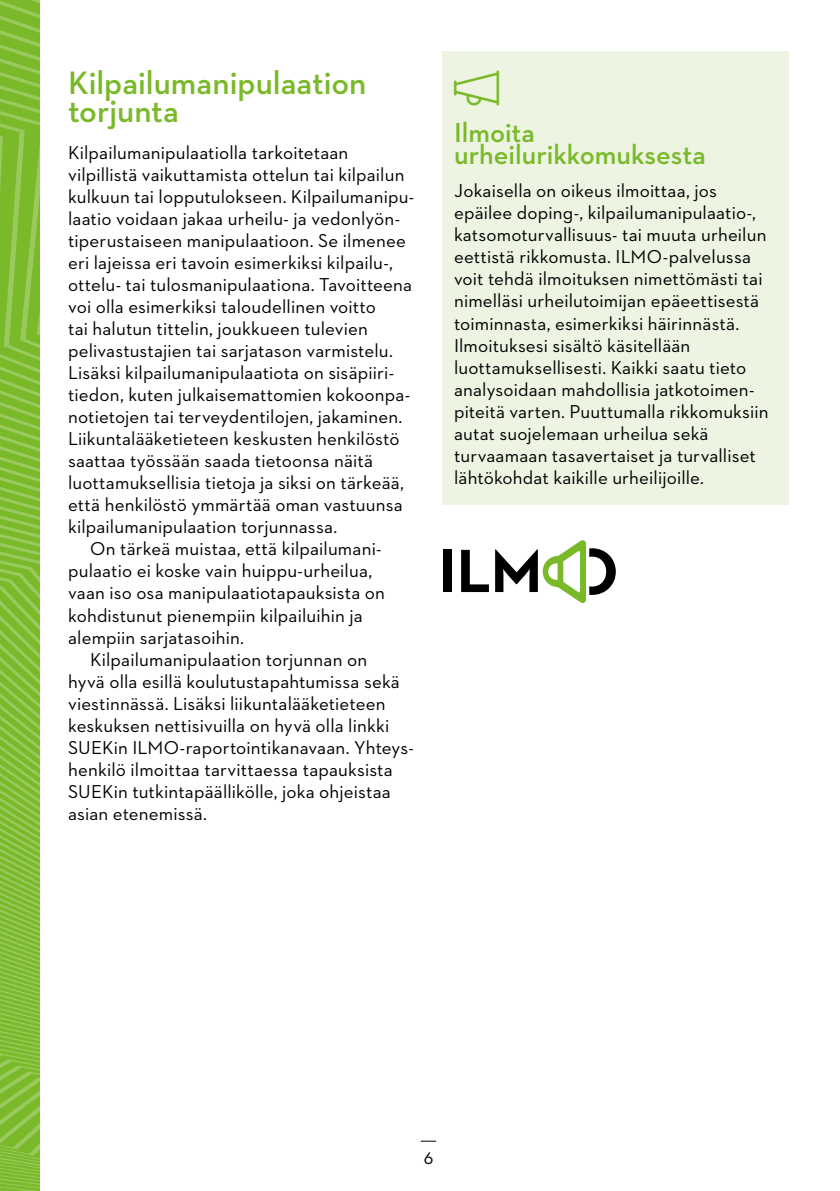
<style>
.page{position:relative;width:840px;height:1191px;background:#fff}
.page>*{position:absolute;margin:0;border:0;box-sizing:border-box;transform-origin:0 0}
.H1_uusi_next_page{font:600 33px/28px "Neutraface 2 Text";color:#7ab929}
.H2_nosto{font:600 28px/22px "Neutraface 2 Text";color:#7ab929}
.Paragraph__first__half_empty_space{font:19px/22px "Neutraface 2 Text";letter-spacing:.005em;color:#000}
.p__boxed_copy{font:19px/22px "Neutraface 2 Text";letter-spacing:.01em;color:#000}
.Paragraph_second{font:19px/22px "Neutraface 2 Text";letter-spacing:.01em;color:#000}
</style>
<div class="page">
<svg style="left:420px;top:1140px;width:16px;height:1px"></svg>
<div style="left:442px;top:51px;width:346px;height:63px;background:#edf4e2"></div>
<div style="left:442px;top:103px;width:346px;height:73px;background:#edf4e2"></div>
<div style="left:442px;top:166px;width:346px;height:339px;background:#edf4e2"></div>
<svg style="left:0;top:0;width:40px;height:1191px;background:#83be39"></svg>
<div style="left:442px;top:550px;width:9px;height:42px;background:#000"></div>
<svg style="left:461px;top:550px;width:27px;height:42px"></svg>
<svg style="left:495px;top:540px;width:120px;height:63px"></svg>
<h2 class="H1_uusi_next_page" style="left:68px;top:68px;width:300px">Kilpailumanipulaation torjunta</h2>
<p class="Paragraph__first__half_empty_space" style="left:68px;top:142px;width:347px">Kilpailumanipulaatiolla tarkoitetaan vilpillistä vaikuttamista ottelun tai kilpailun kulkuun tai lopputulokseen. Kilpailumanipu&shy;laatio voidaan jakaa urheilu- ja vedonlyön&shy;tiperustaiseen manipulaatioon. Se ilmenee eri lajeissa eri tavoin esimerkiksi kilpailu-, ottelu- tai tulosmanipulaationa. Tavoitteena voi olla esimerkiksi taloudellinen voitto<br>tai halutun tittelin, joukkueen tulevien pelivastustajien tai sarjatason varmistelu.<br>Lisäksi kilpailumanipulaatiota on sisäpiiri&shy;tiedon, kuten julkaisemattomien kokoonpa&shy;notietojen tai terveydentilojen, jakaminen.<br>Liikuntalääketieteen keskusten henkilöstö saattaa työssään saada tietoonsa näitä luottamuksellisia tietoja ja siksi on tärkeää, että henkilöstö ymmärtää oman vastuunsa kilpailumanipulaation torjunnassa.</p>
<p class="Paragraph_second" style="left:68px;top:538px;width:318px;text-indent:22px">On tärkeä muistaa, että kilpailumani&shy;pulaatio ei koske vain huippu-urheilua, vaan iso osa manipulaatiotapauksista on kohdistunut pienempiin kilpailuihin ja alempiin sarjatasoihin.</p>
<p class="Paragraph_second" style="left:68px;top:648px;width:347px;text-indent:22px">Kilpailumanipulaation torjunnan on<br>hyvä olla esillä koulutustapahtumissa sekä viestinnässä. Lisäksi liikuntalääketieteen keskuksen nettisivuilla on hyvä olla linkki SUEKin ILMO-raportointikanavaan. Yhteys&shy;henkilö ilmoittaa tarvittaessa tapauksista SUEKin tutkintapäällikölle, joka ohjeistaa asian etenemissä.</p>
<h2 class="H2_nosto" style="left:454px;top:121px;width:253px">Ilmoita urheilurikkomuksesta</h2>
<p class="p__boxed_copy" style="left:454px;top:180px;width:316px">Jokaisella on oikeus ilmoittaa, jos epäilee doping-, kilpailumanipulaatio-, katsomoturvallisuus- tai muuta urheilun eettistä rikkomusta. ILMO-palvelussa voit tehdä ilmoituksen nimettömästi tai nimelläsi urheilutoimijan epäeettisestä toiminnasta, esimerkiksi häirinnästä.<br>Ilmoituksesi sisältö käsitellään luottamuksellisesti. Kaikki saatu tieto analysoidaan mahdollisia jatkotoimen&shy;piteitä varten. Puuttumalla rikkomuksiin autat suojelemaan urheilua sekä turvaamaan tasavertaiset ja turvalliset lähtökohdat kaikille urheilijoille.</p>
<p class="Paragraph__first__half_empty_space" style="left:423px;top:1146px;width:11px">6</p>
</div>
